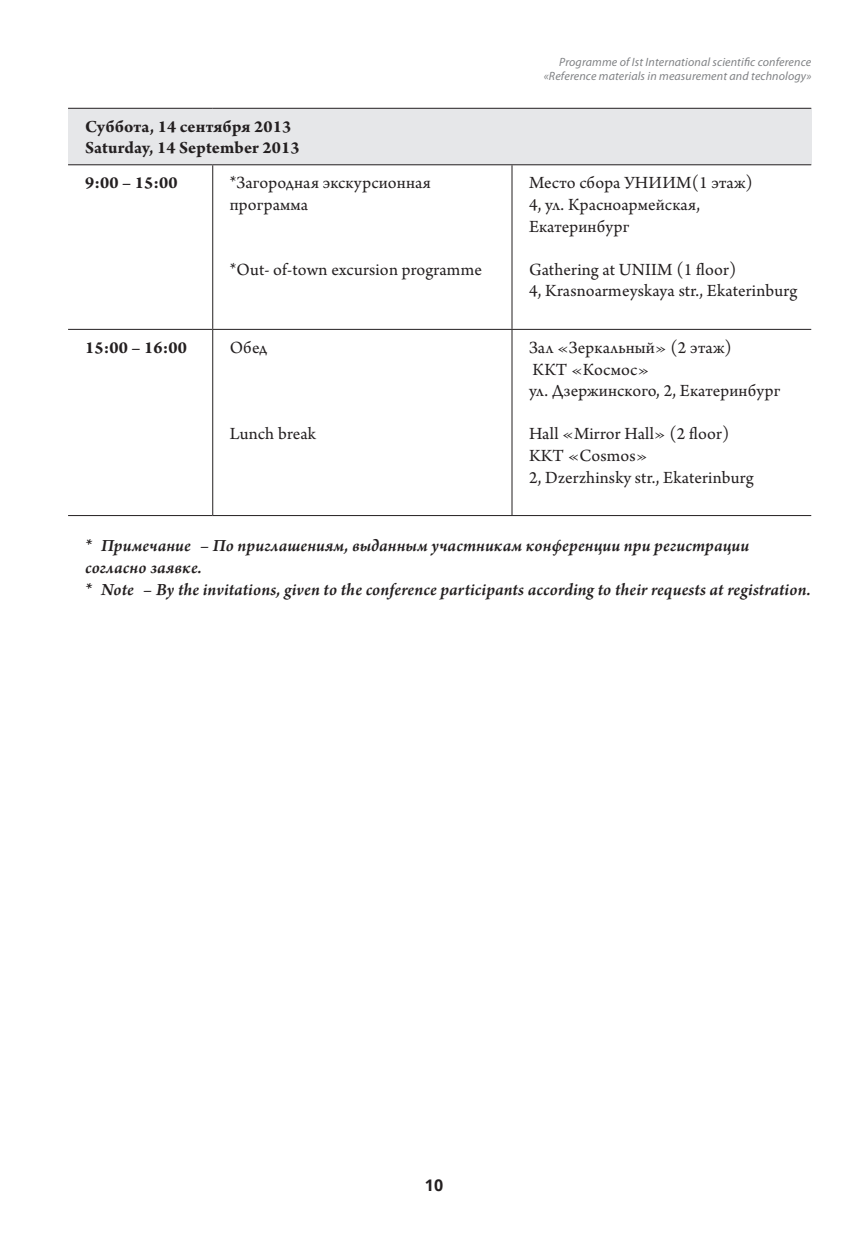
<style>
.page{position:relative;width:868px;height:1248px;background:#fff}
.page>*{position:absolute;margin:0;border:0;box-sizing:border-box;transform-origin:0 0}
.t1{font:18px/21.6px "Arno Pro";letter-spacing:.01em;color:#231f20}
.t2{font:italic 600 18px/21.6px "Arno Pro";letter-spacing:.005em;color:#231f20}
.t3{font:700 18px/21.6px "Arno Pro";letter-spacing:.01em;color:#231f20}
.t4{font:700 16px "Open Sans";color:#231f20}
.t5{font:italic 12px/14.4px "Myriad Pro";letter-spacing:.01em;color:#808285;text-align:right}
</style>
<div class="page">
<div style="left:68px;top:108px;width:743px;height:57px;background:#e6e7e9"></div>
<hr style="left:212px;top:165px;width:1px;height:164px;background:#231f20">
<hr style="left:511px;top:165px;width:1px;height:164px;background:#231f20">
<hr style="left:68px;top:329px;width:145px;height:1px;background:#231f20">
<hr style="left:213px;top:329px;width:299px;height:1px;background:#231f20">
<hr style="left:212px;top:330px;width:1px;height:185px;background:#231f20">
<hr style="left:512px;top:329px;width:299px;height:1px;background:#231f20">
<hr style="left:511px;top:330px;width:1px;height:185px;background:#231f20">
<hr style="left:68px;top:515px;width:145px;height:1px;background:#231f20">
<hr style="left:213px;top:515px;width:299px;height:1px;background:#231f20">
<hr style="left:512px;top:515px;width:299px;height:1px;background:#231f20">
<hr style="left:68px;top:108px;width:145px;height:1px;background:#231f20">
<hr style="left:213px;top:108px;width:299px;height:1px;background:#231f20">
<hr style="left:512px;top:108px;width:299px;height:1px;background:#231f20">
<hr style="left:68px;top:164px;width:145px;height:1px;background:#231f20">
<hr style="left:213px;top:164px;width:299px;height:1px;background:#231f20">
<hr style="left:512px;top:164px;width:299px;height:1px;background:#231f20">
<p class="t3" style="left:85px;top:116px;width:216px">Суббота, 14 сентября 2013<br>Saturday, 14 September 2013</p>
<p class="t3" style="left:85px;top:173px;width:94px">9:00 – 15:00</p>
<p class="t1" style="left:230px;top:173px;width:202px">*Загородная экскурсионная программа</p>
<p class="t1" style="left:230px;top:259px;width:254px">*Out- of-town excursion programme</p>
<p class="t3" style="left:85px;top:337px;width:103px">15:00 – 16:00</p>
<p class="t1" style="left:230px;top:337px;width:39px">Обед</p>
<p class="t1" style="left:230px;top:424px;width:88px">Lunch break</p>
<p class="t5" style="left:544px;top:54px;width:269px">Рrogramme of Ist International scientific conference «Reference materials in measurement and technology»</p>
<p class="t1" style="left:529px;top:173px;width:225px">Место сбора УНИИМ(1 этаж)<br>4, ул. Красноармейская,<br>Екатеринбург</p>
<p class="t1" style="left:529px;top:259px;width:270px">Gathering at UNIIM (1 floor)<br>4, Krasnoarmeyskaya str., Ekaterinburg</p>
<p class="t1" style="left:529px;top:337px;width:253px">Зал «Зеркальный» (2 этаж)<br>ККТ «Космос»<br>ул. Дзержинского, 2, Екатеринбург</p>
<p class="t1" style="left:529px;top:424px;width:226px">Hall «Mirror Hall» (2 floor)<br>KKT «Cosmos»<br>2, Dzerzhinsky str., Ekaterinburg</p>
<p class="t2" style="left:85px;top:536px;width:727px">* Примечание – По приглашениям, выданным участникам конференции при регистрации согласно заявке.<br>* Note – By the invitations, given to the conference participants according to their requests at registration.</p>
<p class="t4" style="left:424px;top:1173px;width:20px">10</p>
</div>
